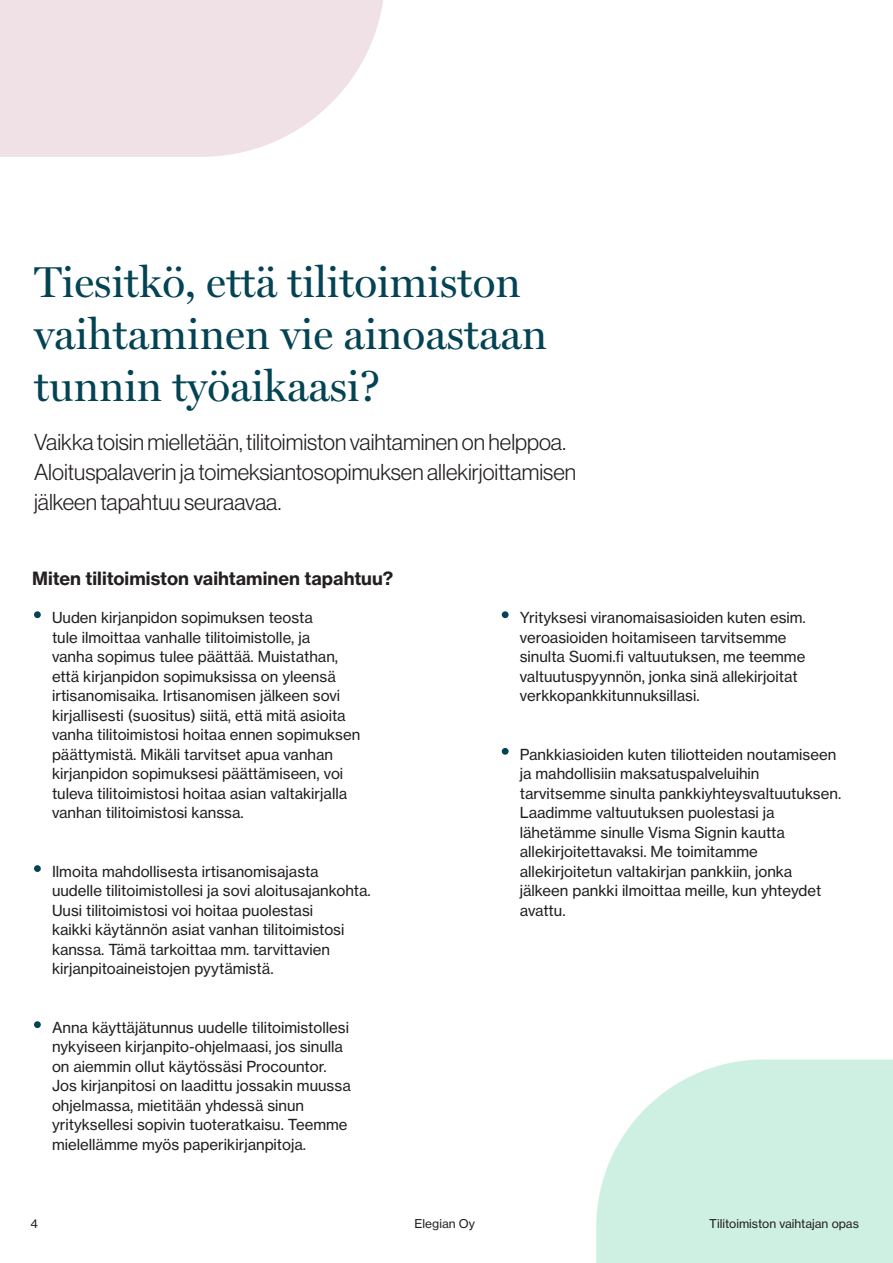
<style>
.page{position:relative;width:893px;height:1263px;background:#fff}
.page>*{position:absolute;margin:0;border:0;box-sizing:border-box;transform-origin:0 0}
.Header_-_H2{font:43.5px/52.2px "Miller Display";color:#034353}
.Ingress{font:22.5px/30px "N Haas Grotesk DS Pro 45 Lt";color:#231f20}
.Header_-_H4{font:18px "N Haas Grotesk TX Pro 75 Bd";letter-spacing:.005em;color:#231f20}
.Body{font:15px/19.5px "N Haas Grotesk TX Pro 55 Rg";color:#231f20}
.t1{font:12px "N Haas Grotesk TX Pro 55 Rg";color:#231f20}
</style>
<div class="page">
<div style="left:34px;top:611px;width:7px;height:7px;background:#034353;border-radius:50%"></div>
<div style="left:502px;top:611px;width:7px;height:7px;background:#034353;border-radius:50%"></div>
<div style="left:502px;top:748px;width:7px;height:7px;background:#034353;border-radius:50%"></div>
<div style="left:34px;top:865px;width:7px;height:7px;background:#034353;border-radius:50%"></div>
<div style="left:34px;top:1021px;width:7px;height:7px;background:#034353;border-radius:50%"></div>
<svg style="left:0;top:0;width:383px;height:157px;background:#f0e4e8"></svg>
<svg style="left:596px;top:1059px;width:297px;height:204px;background:#d3f1e5"></svg>
<p class="Header_-_H2" style="left:34px;top:256px;width:515px">Tiesitkö, että tilitoimiston vaihtaminen vie ainoastaan tunnin työaikaasi?</p>
<p class="Ingress" style="left:34px;top:427px;width:544px">Vaikka toisin mielletään, tilitoimiston vaihtaminen on helppoa.<br>Aloituspalaverin ja toimeksiantosopimuksen allekirjoittamisen jälkeen tapahtuu seuraavaa.</p>
<p class="Header_-_H4" style="left:32px;top:567px;width:363px">Miten tilitoimiston vaihtaminen tapahtuu?</p>
<p class="Body" style="left:52px;top:608px;width:310px">Uuden kirjanpidon sopimuksen teosta<br>tule ilmoittaa vanhalle tilitoimistolle, ja<br>vanha sopimus tulee päättää. Muistathan, että kirjanpidon sopimuksissa on yleensä irtisanomisaika. Irtisanomisen jälkeen sovi kirjallisesti (suositus) siitä, että mitä asioita vanha tilitoimistosi hoitaa ennen sopimuksen päättymistä. Mikäli tarvitset apua vanhan kirjanpidon sopimuksesi päättämiseen, voi tuleva tilitoimistosi hoitaa asian valtakirjalla vanhan tilitoimistosi kanssa.</p>
<p class="Body" style="left:52px;top:861px;width:320px">Ilmoita mahdollisesta irtisanomisajasta uudelle tilitoimistollesi ja sovi aloitusajankohta.<br>Uusi tilitoimistosi voi hoitaa puolestasi<br>kaikki käytännön asiat vanhan tilitoimistosi kanssa. Tämä tarkoittaa mm. tarvittavien kirjanpitoaineistojen pyytämistä.</p>
<p class="Body" style="left:52px;top:1017px;width:300px">Anna käyttäjätunnus uudelle tilitoimistollesi nykyiseen kirjanpito-ohjelmaasi, jos sinulla on aiemmin ollut käytössäsi Procountor.<br>Jos kirjanpitosi on laadittu jossakin muussa ohjelmassa, mietitään yhdessä sinun yrityksellesi sopivin tuoteratkaisu. Teemme mielellämme myös paperikirjanpitoja.</p>
<p class="Body" style="left:520px;top:608px;width:288px">Yrityksesi viranomaisasioiden kuten esim. veroasioiden hoitamiseen tarvitsemme sinulta Suomi.fi valtuutuksen, me teemme valtuutuspyynnön, jonka sinä allekirjoitat verkkopankkitunnuksillasi.</p>
<p class="Body" style="left:520px;top:744px;width:323px">Pankkiasioiden kuten tiliotteiden noutamiseen ja mahdollisiin maksatuspalveluihin tarvitsemme sinulta pankkiyhteysvaltuutuksen.<br>Laadimme valtuutuksen puolestasi ja lähetämme sinulle Visma Signin kautta allekirjoitettavaksi. Me toimitamme allekirjoitetun valtakirjan pankkiin, jonka jälkeen pankki ilmoittaa meille, kun yhteydet avattu.</p>
<p class="t1" style="left:31px;top:1216px;width:9px">4</p>
<p class="t1" style="left:415px;top:1216px;width:62px">Elegian Oy</p>
<p class="t1" style="left:709px;top:1216px;width:151px">Tilitoimiston vaihtajan opas</p>
</div>
